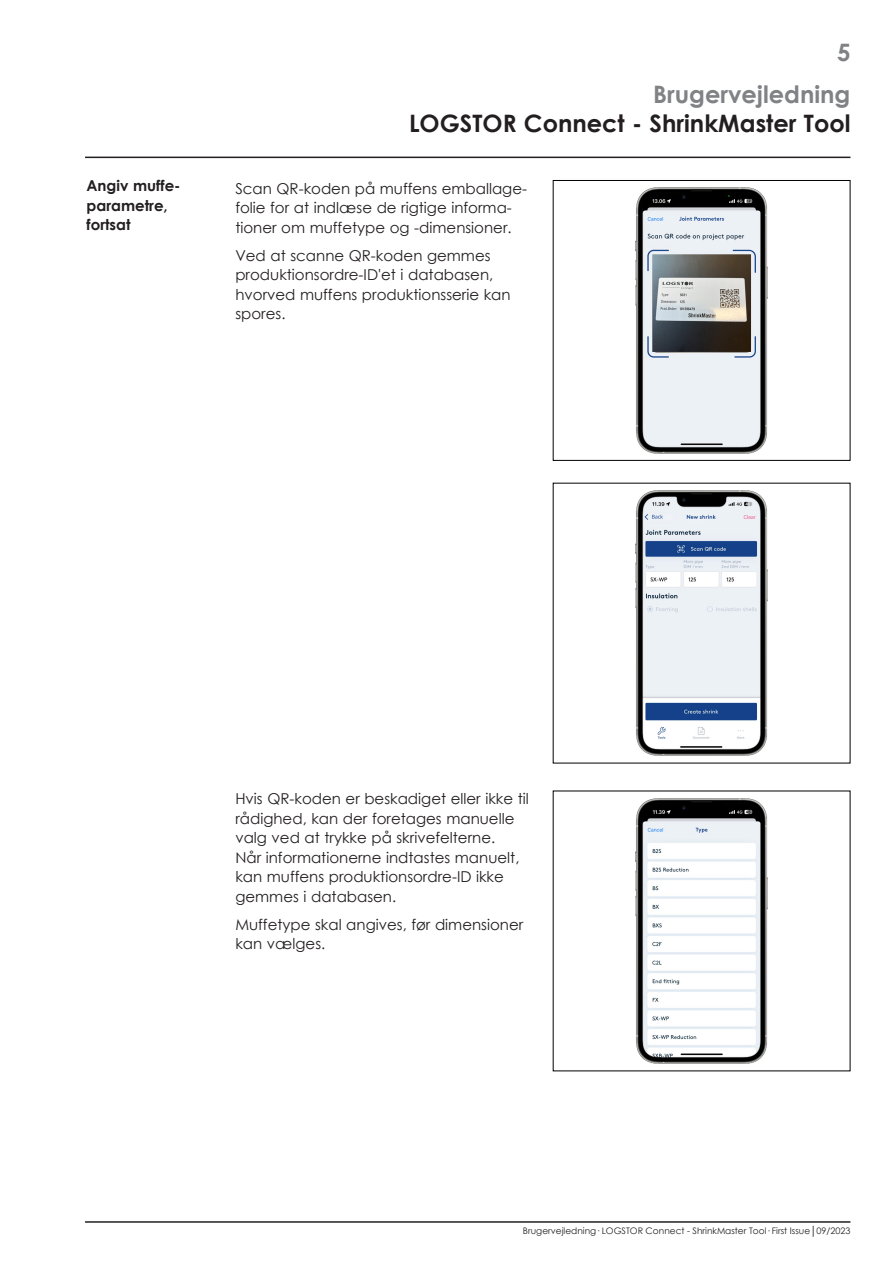
<style>
.page{position:relative;width:893px;height:1263px;background:#fff}
.page>*{position:absolute;margin:0;border:0;box-sizing:border-box;transform-origin:0 0}
.t1{font:700 24px "Century Gothic";color:#231f20}
.t2{font:700 24px/42.5px "Century Gothic";color:#808285;text-align:right}
.t3{font:15px/19.5px "Century Gothic";color:#231f20}
.t4{font:700 15px/19.5px "Century Gothic";color:#231f20}
.t5{font:9px "Century Gothic";color:#231f20}
</style>
<div class="page">
<hr style="left:85px;top:1221px;width:765px;height:2px;background:#231f20">
<hr style="left:85px;top:157px;width:765px;height:1px;background:#231f20">
<img style="left:636px;top:798px;width:131px;height:265px">
<img style="left:636px;top:188px;width:131px;height:265px">
<div style="left:553px;top:180px;width:297px;height:281px;border:1px solid #000"></div>
<img style="left:636px;top:490px;width:131px;height:266px">
<p class="t4" style="left:87px;top:175px;width:96px">Angiv muffe&shy;parametre, fortsat</p>
<h1 class="t2" style="left:653px;top:30px;width:199px">5<br>Brugervejledning</h1>
<h1 class="t1" style="left:409px;top:105px;width:443px">LOGSTOR Connect - ShrinkMaster Tool</h1>
<p class="t3" style="left:235px;top:178px;width:292px">Scan QR-koden på muffens emballage&shy;folie for at indlæse de rigtige informa&shy;tioner om muffetype og -dimensioner.</p>
<p class="t3" style="left:235px;top:245px;width:277px">Ved at scanne QR-koden gemmes produktionsordre-ID'et i databasen, hvorved muffens produktionsserie kan spores.</p>
<p class="t3" style="left:235px;top:789px;width:295px">Hvis QR-koden er beskadiget eller ikke til rådighed, kan der foretages manuelle valg ved at trykke på skrivefelterne.<br>Når informationerne indtastes manuelt, kan muffens produktionsordre-ID ikke gemmes i databasen.</p>
<p class="t3" style="left:235px;top:914px;width:289px">Muffetype skal angives, før dimensioner kan vælges.</p>
<p class="t5" style="left:523px;top:1225px;width:329px">Brugervejledning· LOGSTOR Connect - ShrinkMaster Tool· First Issue│09/2023</p>
</div>
